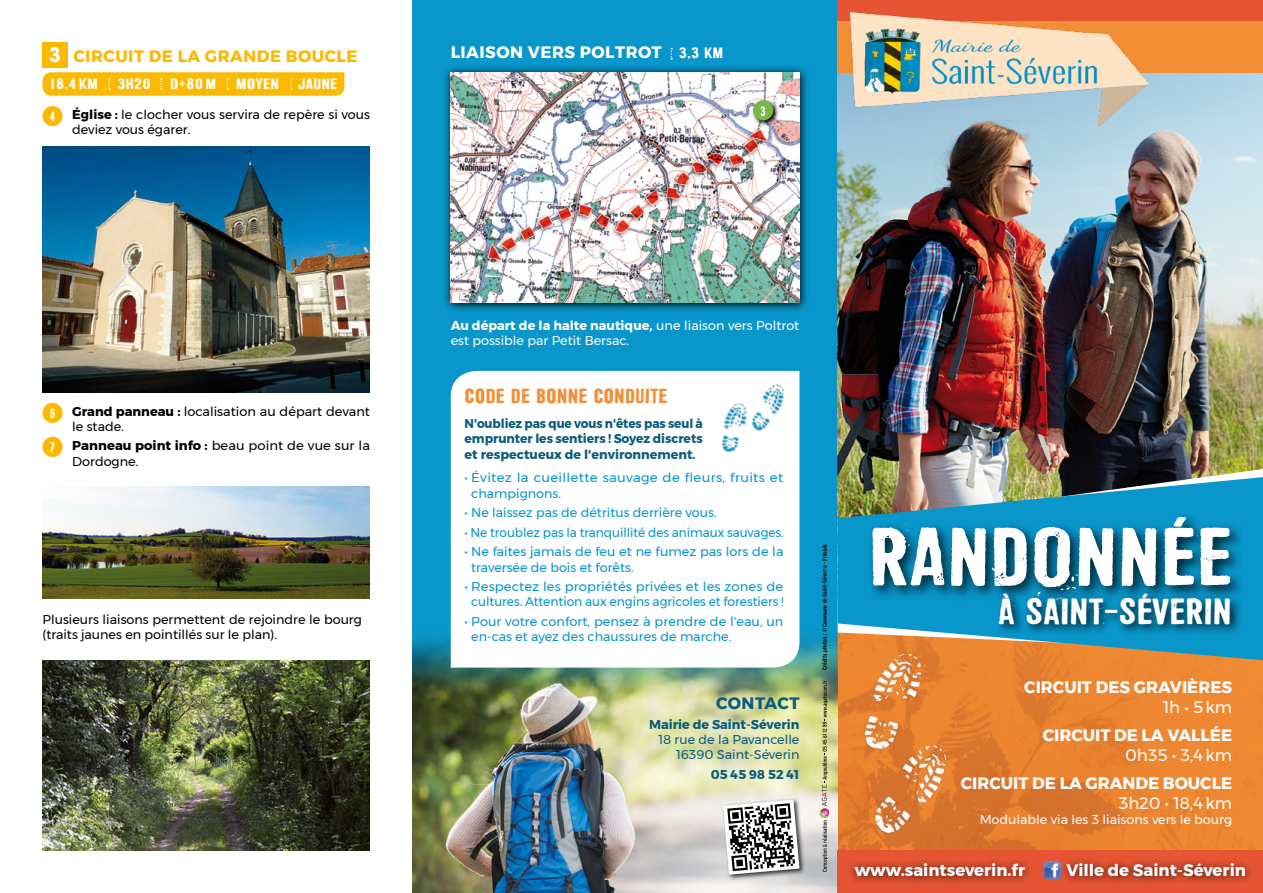
<style>
.page{position:relative;width:1263px;height:893px;background:#fff}
.page>*{position:absolute;margin:0;border:0;box-sizing:border-box;transform-origin:0 0}
.t1{font:81.15px "Shoemaker";color:#fff;scale:1.18 1}
.t2{font:36.3px "Shoemaker";color:#fff;scale:1.18 1}
.t3{font:700 20.55px "Avant Garde IT Cby BT";color:#fff}
.t4{font:20.4px "Shoemaker";color:#f28e35;scale:1.18 1}
.t5{font:700 16.5px "Montserrat";color:#fff}
.t6{font:16.5px "Montserrat";color:#fff}
.t7{font:700 16.5px "Montserrat";letter-spacing:.03em;color:#fbba00}
.t8{font:700 16.5px "Montserrat";letter-spacing:.03em;color:#fff}
.t9{font:700 16.5px "Montserrat";letter-spacing:.025em;color:#0b5d7c}
.t10{font:15px "Shoemaker";color:#fff;scale:1.3 1}
.t11{font:13.5px "Shoemaker";color:#fff}
.t12{font:12.75px/15.3px "Montserrat";color:#000}
.t13{font:12.75px/15.3px "Montserrat";color:#0996ca}
.t14{font:12.75px/15.3px "Montserrat";color:#fff}
.t15{font:700 12.75px/15.3px "Montserrat";color:#0b5d7c;text-align:justify;scale:.95 1}
.t16{font:12.75px/15.3px "Montserrat";color:#0996ca;text-align:center;scale:1.04 1}
.t17{font:12.75px/15.3px "Montserrat";letter-spacing:.02em;color:#0996ca;scale:1.05 1}
.t18{font:12.75px "Montserrat";color:#0996ca;scale:.96 1}
.t19{font:12.75px/15.3px "Montserrat";color:#0b5d7c;text-align:right}
.t20{font:700 12.75px "Montserrat";color:#0b5d7c}
.t21{font:700 condensed 6px "Interstate";color:#000}
.s1{font-weight:700}
.s2{font-family:"Shoemaker";font-weight:400;font-size:15px}
</style>
<div class="page">
<div style="left:412px;top:0;width:426px;height:893px;background:#0996ca"></div>
<img style="left:838px;top:72px;width:425px;height:394px">
<img style="left:838px;top:671px;width:425px;height:179px">
<svg style="left:445px;top:67px;width:363px;height:244px;background:#12769b"></svg>
<img style="left:451px;top:72px;width:348px;height:231px">
<img style="left:412px;top:630px;width:426px;height:263px">
<img style="left:833px;top:466px;width:430px;height:205px">
<img style="left:838px;top:477px;width:425px;height:183px">
<img style="left:857px;top:726px;width:108px;height:120px">
<img style="left:842px;top:636px;width:97px;height:129px">
<div style="left:838px;top:0;width:425px;height:21px;background:#e75433"></div>
<div style="left:838px;top:21px;width:425px;height:51px;background:#f28e35"></div>
<div style="left:838px;top:850px;width:425px;height:43px;background:#e75433"></div>
<img style="left:43px;top:147px;width:327px;height:245px">
<img style="left:43px;top:486px;width:327px;height:112px">
<div style="left:451px;top:371px;width:348px;height:297px;background:#fff"></div>
<img style="left:43px;top:661px;width:327px;height:189px">
<img style="left:714px;top:397px;width:39px;height:59px">
<img style="left:742px;top:377px;width:52px;height:63px">
<div style="left:43px;top:43px;width:25px;height:25px;background:#fbba00"></div>
<div style="left:867px;top:511px;width:378px;height:99px;background:#000;opacity:.75"></div>
<div style="left:996px;top:589px;width:247px;height:47px;background:#000;opacity:.75"></div>
<div style="left:846px;top:855px;width:188px;height:30px;background:#000;opacity:.75"></div>
<svg style="left:43px;top:72px;width:301px;height:24px;background:#fbbc09"></svg>
<div style="left:43px;top:106px;width:20px;height:20px;background:#fbba00;border-radius:50%"></div>
<div style="left:43px;top:403px;width:20px;height:20px;background:#fbba00;border-radius:50%"></div>
<div style="left:43px;top:437px;width:20px;height:20px;background:#fbba00;border-radius:50%"></div>
<svg style="left:670px;top:48px;width:2px;height:12px"></svg>
<svg style="left:751px;top:99px;width:28px;height:27px"></svg>
<div style="left:753px;top:100px;width:20px;height:20px;background:#76b843;border-radius:50%"></div>
<div style="left:1058px;top:855px;width:196px;height:30px;background:#000;opacity:.75"></div>
<img style="left:1044px;top:862px;width:17px;height:16px">
<div style="left:721px;top:798px;width:84px;height:83px;background:#000;opacity:.75"></div>
<svg style="left:723px;top:800px;width:76px;height:75px;background:#989797"></svg>
<svg style="left:820px;top:680px;width:9px;height:192px;background:#b4b291"></svg>
<img style="left:850px;top:13px;width:298px;height:114px">
<h3 class="t3" style="left:49px;top:42px;width:14px">3</h3>
<p class="t7" style="left:73px;top:43px;width:286px">CIRCUIT DE LA GRANDE BOUCLE</p>
<p class="t10" style="left:49px;top:76px;width:39px">18,4 KM</p>
<p class="t10" style="left:117px;top:76px;width:27px">3H20</p>
<p class="t10" style="left:170px;top:76px;width:37px">D+80M</p>
<p class="t10" style="left:236px;top:76px;width:35px">MOYEN</p>
<p class="t10" style="left:299px;top:76px;width:31px">JAUNE</p>
<p class="t11" style="left:50px;top:109px;width:7px">4</p>
<p class="t12" style="left:72px;top:106px;width:299px"><span class="s1">Église :</span> le clocher vous servira de repère si vous deviez vous égarer.</p>
<p class="t11" style="left:50px;top:406px;width:7px">6</p>
<p class="t12" style="left:72px;top:403px;width:299px"><span class="s1">Grand panneau :</span> localisation au départ devant le stade.</p>
<p class="t12" style="left:72px;top:438px;width:299px"><span class="s1">Panneau point info :</span> beau point de vue sur la<br>Dordogne.</p>
<p class="t11" style="left:50px;top:440px;width:7px">7</p>
<p class="t12" style="left:43px;top:612px;width:321px">Plusieurs liaisons permettent de rejoindre le bourg (traits jaunes en pointillés sur le plan).</p>
<p class="t8" style="left:451px;top:39px;width:274px">LIAISON VERS POLTROT <span class="s2">3,3 KM</span></p>
<p class="t11" style="left:760px;top:103px;width:7px">3</p>
<p class="t14" style="left:451px;top:317px;width:350px"><span class="s1">Au départ de la halte nautique,</span> une liaison vers Poltrot est possible par Petit Bersac.</p>
<h3 class="t4" style="left:465px;top:384px;width:173px">CODE DE BONNE CONDUITE</h3>
<p class="t15" style="left:465px;top:416px;width:252px">N'oubliez pas que vous n'êtes pas seul à emprunter les sentiers ! Soyez discrets et respectueux de l'environnement.</p>
<p class="t17" style="left:471px;top:470px;width:299px;text-indent:-7px">• Évitez la cueillette sauvage de fleurs, fruits et champignons.</p>
<p class="t13" style="left:465px;top:505px;width:253px">• Ne laissez pas de détritus derrière vous.</p>
<p class="t18" style="left:465px;top:522px;width:334px">• Ne troublez pas la tranquillité des animaux sauvages.</p>
<p class="t13" style="left:471px;top:544px;width:314px;text-indent:-7px">• Ne faites jamais de feu et ne fumez pas lors de la traversée de bois et forêts.</p>
<p class="t16" style="left:465px;top:579px;width:308px">• Respectez les propriétés privées et les zones de cultures. Attention aux engins agricoles et forestiers !</p>
<p class="t13" style="left:471px;top:614px;width:314px;text-indent:-7px">• Pour votre confort, pensez à prendre de l'eau, un en-cas et ayez des chaussures de marche.</p>
<p class="t9" style="left:716px;top:690px;width:85px">CONTACT</p>
<p class="t20" style="left:649px;top:714px;width:152px">Mairie de Saint-Séverin</p>
<p class="t19" style="left:658px;top:732px;width:143px">18 rue de la Pavancelle<br>16390 Saint-Séverin</p>
<p class="t20" style="left:711px;top:764px;width:90px">05 45 98 52 41</p>
<p class="t21" style="left:821px;top:670px;width:128px;rotate:-90deg">Crédits photos : © Commune de Saint-Séverin - Freepik</p>
<h1 class="t1" style="left:869px;top:511px;width:310px">RANDONNÉE</h1>
<h2 class="t2" style="left:998px;top:590px;width:200px">À SAINT-SÉVERIN</h2>
<p class="t5" style="left:1024px;top:674px;width:209px">CIRCUIT DES GRAVIÈRES</p>
<p class="t6" style="left:1163px;top:694px;width:71px">1h • 5km</p>
<p class="t5" style="left:1043px;top:722px;width:191px">CIRCUIT DE LA VALLÉE</p>
<p class="t6" style="left:1125px;top:743px;width:109px">0h35 • 3,4km</p>
<p class="t5" style="left:961px;top:770px;width:273px">CIRCUIT DE LA GRANDE BOUCLE</p>
<p class="t6" style="left:1119px;top:791px;width:115px">3h20 • 18,4km</p>
<p class="t14" style="left:980px;top:812px;width:254px">Modulable via les 3 liaisons vers le bourg</p>
<p class="t5" style="left:855px;top:857px;width:172px">www.saintseverin.fr</p>
<p class="t5" style="left:1066px;top:857px;width:181px">Ville de Saint-Séverin</p>
</div>
